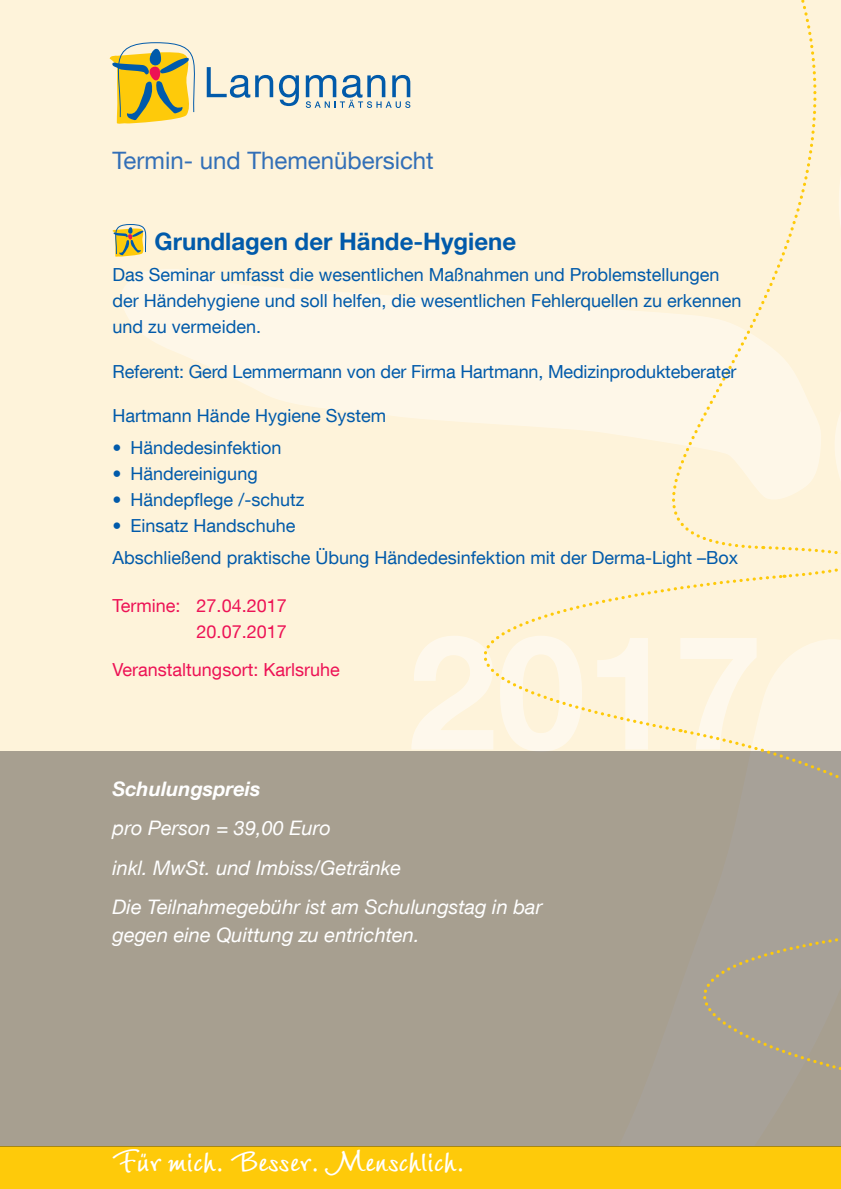
<style>
.page{position:relative;width:841px;height:1189px;background:#fff}
.page>*{position:absolute;margin:0;border:0;box-sizing:border-box;transform-origin:0 0}
.t1{font:700 36px "LT Wiesbaden Swing";color:#fff}
.t2{font:700 24px "Helvetica Neue LT Com";color:#015aaa}
.t3{font:24px "Helvetica Neue LT Com";color:#326fb7}
.t4{font:italic 20px/39.4px "Helvetica Neue LT Com";color:#fff}
.t5{font:italic 700 20px "Helvetica Neue LT Com";color:#fff}
.t6{font:18px/26px "Helvetica Neue LT Com";color:#015aaa}
.t7{font:18px/26px "Helvetica Neue LT Com";color:#ed1255;text-align:right}
</style>
<div class="page">
<div style="left:0;top:0;width:838px;height:1189px;background:#fef3da"></div>
<svg style="left:121px;top:269px;width:387px;height:156px;fill:#fef7e8"></svg>
<div style="left:783px;top:669px;width:57px;height:58px;background:#fef7e8"></div>
<div style="left:0;top:1146px;width:840px;height:43px;background:#feca0a"></div>
<div style="left:0;top:751px;width:840px;height:395px;background:#a79f90"></div>
<svg style="left:109px;top:42px;width:164px;height:82px"></svg>
<svg style="left:279px;top:75px;width:20px;height:31px"></svg>
<svg style="left:305px;top:75px;width:105px;height:33px"></svg>
<svg style="left:703px;top:938px;width:137px;height:132px"></svg>
<svg style="left:484px;top:576px;width:299px;height:156px"></svg>
<svg style="left:508px;top:0;width:332px;height:549px"></svg>
<svg style="left:679px;top:727px;width:162px;height:211px"></svg>
<svg style="left:762px;top:262px;width:78px;height:407px"></svg>
<svg style="left:112px;top:224px;width:35px;height:33px"></svg>
<h2 class="t3" style="left:112px;top:146px;width:323px">Termin- und Themenübersicht</h2>
<h2 class="t2" style="left:154px;top:226px;width:363px">Grundlagen der Hände-Hygiene</h2>
<p class="t6" style="left:112px;top:261px;width:630px">Das Seminar umfasst die wesentlichen Maßnahmen und Problemstellungen der Händehygiene und soll helfen, die wesentlichen Fehlerquellen zu erkennen und zu vermeiden.</p>
<p class="t6" style="left:112px;top:358px;width:625px">Referent: Gerd Lemmermann von der Firma Hartmann, Medizinprodukteberater</p>
<p class="t6" style="left:112px;top:402px;width:275px">Hartmann Hände Hygiene System</p>
<p class="t6" style="left:112px;top:434px;width:170px">• Händedesinfektion</p>
<p class="t6" style="left:112px;top:460px;width:147px">• Händereinigung</p>
<p class="t6" style="left:112px;top:486px;width:193px">• Händepflege /-schutz</p>
<p class="t6" style="left:112px;top:509px;width:627px;line-height:31.6px">• Einsatz Handschuhe<br>Abschließend praktische Übung Händedesinfektion mit der Derma-Light –Box</p>
<p class="t7" style="left:112px;top:592px;width:176px">Termine: 27.04.2017<br>20.07.2017</p>
<p class="t7" style="left:112px;top:656px;width:229px">Veranstaltungsort: Karlsruhe</p>
<p class="t5" style="left:112px;top:776px;width:149px">Schulungspreis</p>
<p class="t4" style="left:112px;top:808px;width:431px">pro Person = 39,00 Euro<br>inkl. MwSt. und Imbiss/Getränke<br>Die Teilnahmegebühr ist am Schulungstag in bar</p>
<p class="t4" style="left:112px;top:914px;width:308px">gegen eine Quittung zu entrichten.</p>
<h1 class="t1" style="left:112px;top:1137px;width:354px">Für mich. Besser. Menschlich.</h1>
</div>
